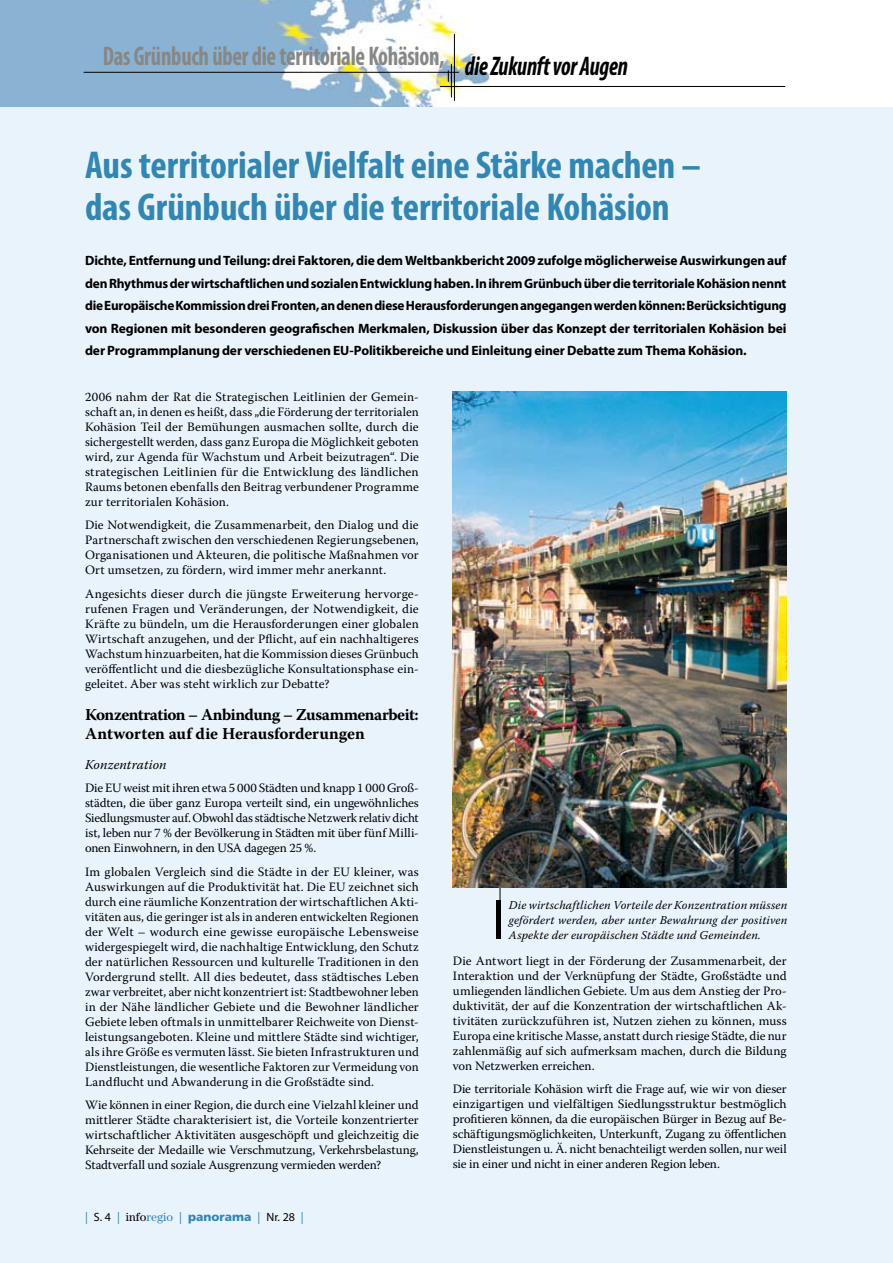
<style>
.page{position:relative;width:893px;height:1263px;background:#e9f3fc}
.page>*{position:absolute;margin:0;border:0;box-sizing:border-box;transform-origin:0 0}
.t1{font:700 condensed 39px/42px "Myriad Pro";letter-spacing:-.005em;color:#3286b3}
.t2{font:700 condensed 27px "Myriad Pro";letter-spacing:-.01em;color:#878786;scale:.85 1}
.t3{font:700 16.5px/19.5px "Warnock Pro";letter-spacing:-.01em;color:#000}
.t4{font:700 13.5px/22.5px "Myriad Pro";letter-spacing:-.01em;color:#000;text-align:justify}
.t5{font:italic 13.5px "Warnock Pro";letter-spacing:.005em;color:#000}
.t6{font:12.75px/15px "Warnock Pro";color:#000;text-align:justify}
.t7{font:italic 12px/15px "Warnock Pro";letter-spacing:.015em;color:#000;text-align:justify}
.t8{font:12px "Myriad Pro";color:#000}
.s1{font-style:italic;color:#000}
.s2{color:#3286b3}
.s3{font-family:"Century Std"}
.s4{font-family:"Century Std";color:#3286b3}
.s5{font-family:"Frutiger LT Std";font-weight:900;color:#3286b3}
</style>
<div class="page">
<img style="left:0;top:0;width:893px;height:106px">
<hr style="left:440px;top:86px;width:345px;height:1px;background:#000">
<hr style="left:84px;top:72px;width:375px;height:1px;background:#000">
<hr style="left:454px;top:34px;width:1px;height:67px;background:#000">
<hr style="left:451px;top:64px;width:1px;height:33px;background:#000">
<svg style="left:500px;top:887px;width:1px;height:25px"></svg>
<img style="left:453px;top:391px;width:334px;height:496px">
<hr style="left:496px;top:900px;width:4px;height:39px;background:#000">
<h2 class="t2" style="left:103px;top:39px;width:619px">Das Grünbuch über die territoriale Kohäsion, <span class="s1">die Zukunft vor Augen</span></h2>
<h1 class="t1" style="left:85px;top:143px;width:618px">Aus territorialer Vielfalt eine Stärke machen – das Grünbuch über die territoriale Kohäsion</h1>
<p class="t4" style="left:85px;top:249px;width:703px">Dichte, Entfernung und Teilung: drei Faktoren, die dem Weltbankbericht 2009 zufolge möglicherweise Auswirkungen auf den Rhythmus der wirtschaftlichen und sozialen Entwicklung haben. In ihrem Grünbuch über die territoriale Kohäsion nennt die Europäische Kommission drei Fronten, an denen diese Herausforderungen angegangen werden können: Berücksichtigung von Regionen mit besonderen geografischen Merkmalen, Diskussion über das Konzept der territorialen Kohäsion bei der Programmplanung der verschiedenen EU-Politikbereiche und Einleitung einer Debatte zum Thema Kohäsion.</p>
<p class="t6" style="left:85px;top:389px;width:335px">2006 nahm der Rat die Strategischen Leitlinien der Gemein&shy;schaft an, in denen es heißt, dass „die Förderung der territorialen Kohäsion Teil der Bemühungen ausmachen sollte, durch die sichergestellt werden, dass ganz Europa die Möglichkeit geboten wird, zur Agenda für Wachstum und Arbeit beizutragen“. Die strategischen Leitlinien für die Entwicklung des ländlichen Raums betonen ebenfalls den Beitrag verbundener Programme zur territorialen Kohäsion.</p>
<p class="t6" style="left:85px;top:517px;width:335px">Die Notwendigkeit, die Zusammenarbeit, den Dialog und die Partnerschaft zwischen den verschiedenen Regierungsebenen, Organisationen und Akteuren, die politische Maßnahmen vor Ort umsetzen, zu fördern, wird immer mehr anerkannt.</p>
<p class="t6" style="left:85px;top:586px;width:335px">Angesichts dieser durch die jüngste Erweiterung hervorge&shy;rufenen Fragen und Veränderungen, der Notwendigkeit, die Kräfte zu bündeln, um die Herausforderungen einer globalen Wirtschaft anzugehen, und der Pflicht, auf ein nachhaltigeres Wachstum hinzuarbeiten, hat die Kommission dieses Grünbuch veröffentlicht und die diesbezügliche Konsultationsphase ein&shy;geleitet. Aber was steht wirklich zur Debatte?</p>
<p class="t3" style="left:85px;top:704px;width:335px">Konzentration – Anbindung – Zusammenarbeit:<br>Antworten auf die Herausforderungen</p>
<p class="t5" style="left:85px;top:756px;width:83px">Konzentration</p>
<p class="t6" style="left:85px;top:780px;width:335px">Die EU weist mit ihren etwa 5 000 Städten und knapp 1 000 Groß&shy;städten, die über ganz Europa verteilt sind, ein ungewöhnliches Siedlungsmuster auf. Obwohl das städtische Netzwerk relativ dicht ist, leben nur 7 % der Bevölkerung in Städten mit über fünf Milli&shy;onen Einwohnern, in den USA dagegen 25 %.</p>
<p class="t6" style="left:85px;top:864px;width:335px">Im globalen Vergleich sind die Städte in der EU kleiner, was Auswirkungen auf die Produktivität hat. Die EU zeichnet sich durch eine räumliche Konzentration der wirtschaftlichen Akti&shy;vitäten aus, die geringer ist als in anderen entwickelten Regionen der Welt – wodurch eine gewisse europäische Lebensweise widergespiegelt wird, die nachhaltige Entwicklung, den Schutz der natürlichen Ressourcen und kulturelle Traditionen in den Vordergrund stellt. All dies bedeutet, dass städtisches Leben zwar verbreitet, aber nicht konzentriert ist: Stadtbewohner leben in der Nähe ländlicher Gebiete und die Bewohner ländlicher Gebiete leben oftmals in unmittelbarer Reichweite von Dienst&shy;leistungsangeboten. Kleine und mittlere Städte sind wichtiger, als ihre Größe es vermuten lässt. Sie bieten Infrastrukturen und Dienstleistungen, die wesentliche Faktoren zur Vermeidung von Landflucht und Abwanderung in die Großstädte sind.</p>
<p class="t6" style="left:85px;top:1097px;width:335px">Wie können in einer Region, die durch eine Vielzahl kleiner und mittlerer Städte charakterisiert ist, die Vorteile konzentrierter wirtschaftlicher Aktivitäten ausgeschöpft und gleichzeitig die Kehrseite der Medaille wie Verschmutzung, Verkehrsbelastung, Stadtverfall und soziale Ausgrenzung vermieden werden?</p>
<p class="t7" style="left:509px;top:897px;width:280px">Die wirtschaftlichen Vorteile der Konzentration müssen gefördert werden, aber unter Bewahrung der positiven Aspekte der europäischen Städte und Gemeinden.</p>
<p class="t6" style="left:453px;top:953px;width:335px">Die Antwort liegt in der Förderung der Zusammenarbeit, der Interaktion und der Verknüpfung der Städte, Großstädte und umliegenden ländlichen Gebiete. Um aus dem Anstieg der Pro&shy;duktivität, der auf die Konzentration der wirtschaftlichen Ak&shy;tivitäten zurückzuführen ist, Nutzen ziehen zu können, muss Europa eine kritische Masse, anstatt durch riesige Städte, die nur zahlenmäßig auf sich aufmerksam machen, durch die Bildung von Netzwerken erreichen.</p>
<p class="t6" style="left:453px;top:1081px;width:335px">Die territoriale Kohäsion wirft die Frage auf, wie wir von dieser einzigartigen und vielfältigen Siedlungsstruktur bestmöglich profitieren können, da die europäischen Bürger in Bezug auf Be&shy;schäftigungsmöglichkeiten, Unterkunft, Zugang zu öffentlichen Dienstleistungen u. Ä. nicht benachteiligt werden sollen, nur weil sie in einer und nicht in einer anderen Region leben.</p>
<p class="t8" style="left:85px;top:1209px;width:220px"><span class="s2">|</span> S. 4 <span class="s2">|</span> <span class="s3">info</span><span class="s4">regio</span> <span class="s2">|</span> <span class="s5">panorama</span> <span class="s2">|</span> Nr. 28 <span class="s2">|</span></p>
</div>
